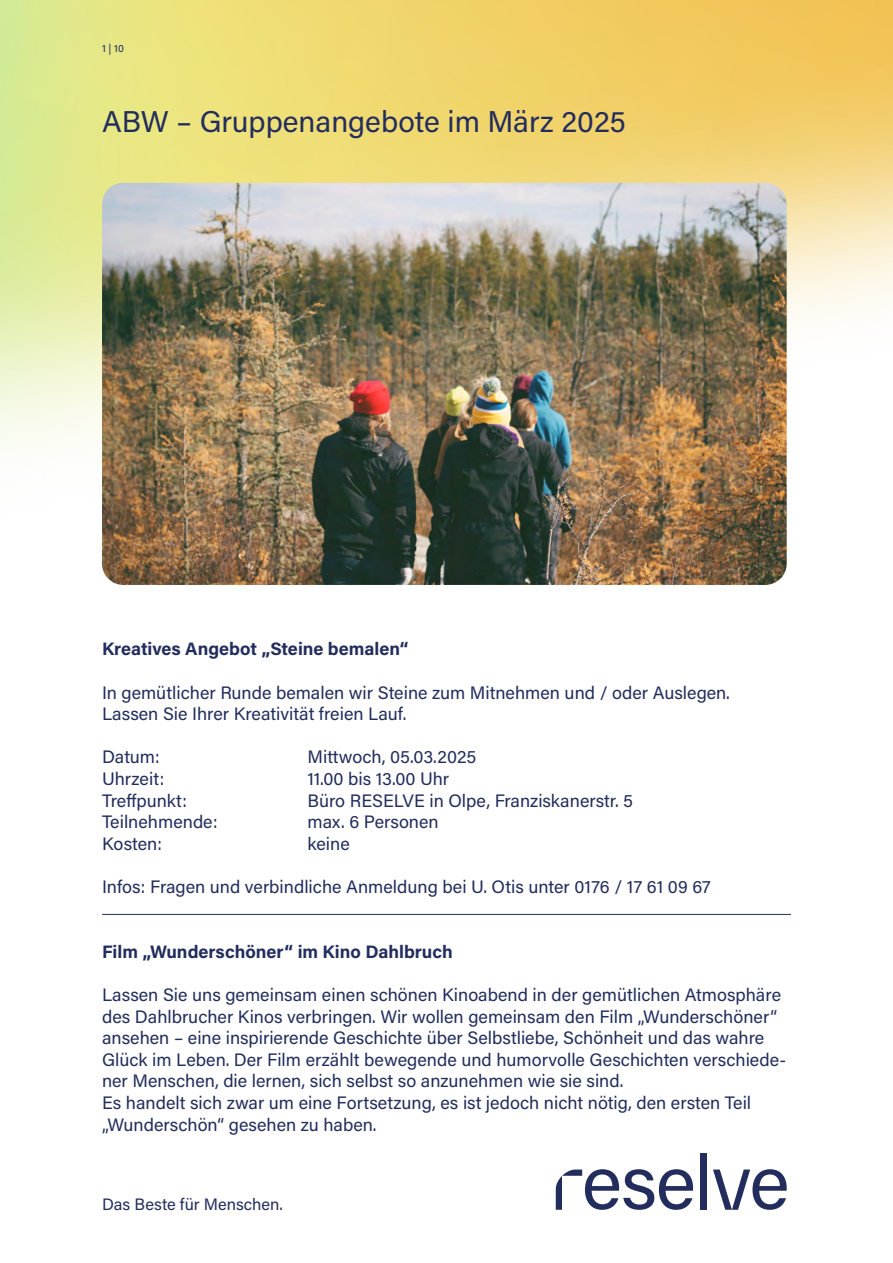
<style>
.page{position:relative;width:893px;height:1263px;background:#fff}
.page>*{position:absolute;margin:0;border:0;box-sizing:border-box;transform-origin:0 0}
.t1{font:30px "Acumin Pro";color:#222d5d}
.t2{font:18px/21.6px "Acumin Pro";color:#222d5d}
.t3{font:700 18px "Acumin Pro";color:#222d5d}
.t4{font:16.5px "Acumin Pro";color:#222d5d}
.t5{font:10.5px "Acumin Pro";color:#222d5d}
</style>
<div class="page">
<img style="left:0;top:0;width:893px;height:450px">
<div style="left:700px;top:1153px;width:7px;height:57px;background:#222d5d"></div>
<svg style="left:713px;top:1169px;width:74px;height:41px"></svg>
<svg style="left:556px;top:1169px;width:137px;height:41px"></svg>
<img style="left:102px;top:183px;width:685px;height:402px">
<hr style="left:102px;top:914px;width:689px;height:1px;background:#222d5d">
<p class="t5" style="left:102px;top:41px;width:23px">1 | 10</p>
<h1 class="t1" style="left:102px;top:101px;width:525px">ABW – Gruppenangebote im März 2025</h1>
<p class="t3" style="left:102px;top:636px;width:308px">Kreatives Angebot „Steine bemalen“</p>
<p class="t2" style="left:102px;top:681px;width:629px">In gemütlicher Runde bemalen wir Steine zum Mitnehmen und / oder Auslegen.<br>Lassen Sie Ihrer Kreativität freien Lauf.</p>
<p class="t2" style="left:102px;top:745px;width:59px">Datum:</p>
<p class="t2" style="left:308px;top:745px;width:170px">Mittwoch, 05.03.2025</p>
<p class="t2" style="left:102px;top:767px;width:64px">Uhrzeit:</p>
<p class="t2" style="left:308px;top:767px;width:143px">11.00 bis 13.00 Uhr</p>
<p class="t2" style="left:102px;top:789px;width:87px">Treffpunkt:</p>
<p class="t2" style="left:308px;top:789px;width:327px">Büro RESELVE in Olpe, Franziskanerstr. 5</p>
<p class="t2" style="left:102px;top:810px;width:117px">Teilnehmende:</p>
<p class="t2" style="left:308px;top:810px;width:133px">max. 6 Personen</p>
<p class="t2" style="left:102px;top:832px;width:61px">Kosten:</p>
<p class="t2" style="left:308px;top:832px;width:44px">keine</p>
<p class="t2" style="left:102px;top:875px;width:610px">Infos: Fragen und verbindliche Anmeldung bei U. Otis unter 0176 / 17 61 09 67</p>
<p class="t3" style="left:102px;top:939px;width:352px">Film „Wunderschöner“ im Kino Dahlbruch</p>
<p class="t2" style="left:102px;top:983px;width:686px">Lassen Sie uns gemeinsam einen schönen Kinoabend in der gemütlichen Atmosphäre des Dahlbrucher Kinos verbringen. Wir wollen gemeinsam den Film „Wunderschöner“ ansehen – eine inspirierende Geschichte über Selbstliebe, Schönheit und das wahre Glück im Leben. Der Film erzählt bewegende und humorvolle Geschichten verschiede&shy;ner Menschen, die lernen, sich selbst so anzunehmen wie sie sind.<br>Es handelt sich zwar um eine Fortsetzung, es ist jedoch nicht nötig, den ersten Teil „Wunderschön“ gesehen zu haben.</p>
<p class="t4" style="left:102px;top:1192px;width:182px">Das Beste für Menschen.</p>
</div>
